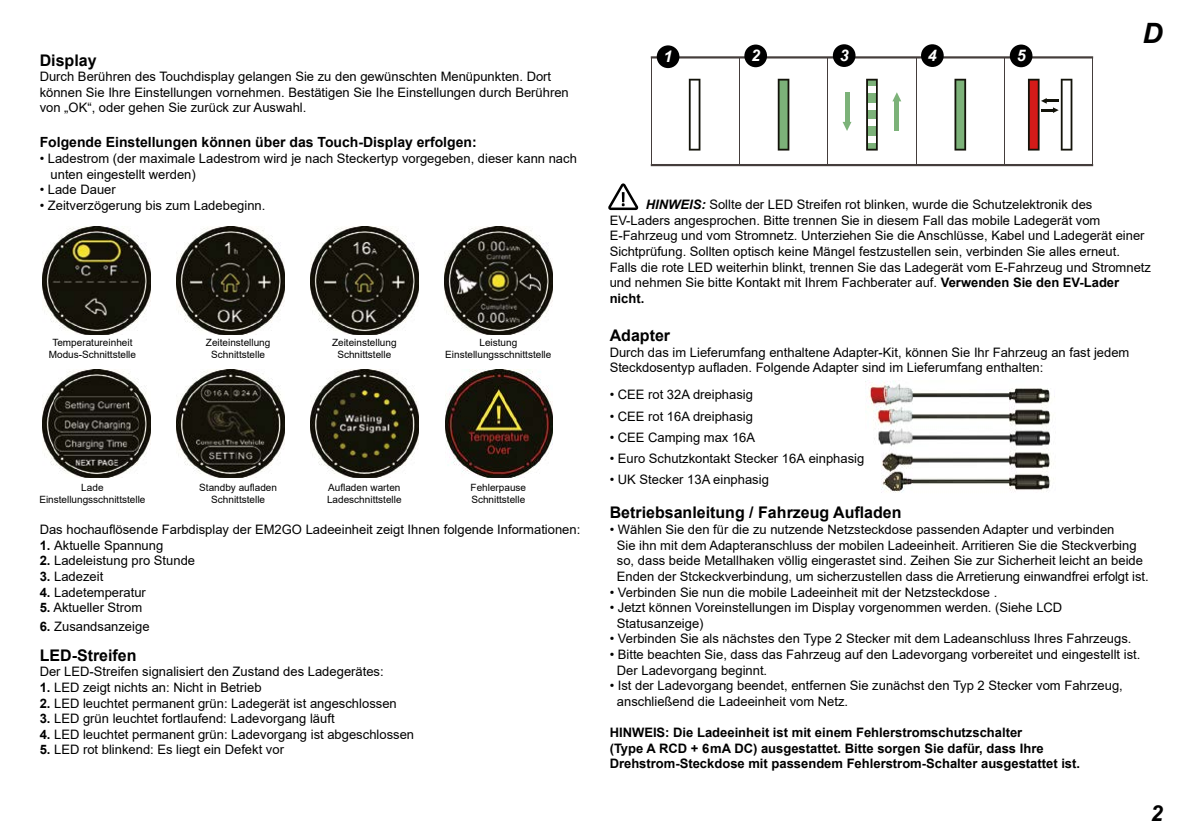
<style>
.page{position:relative;width:1191px;height:840px;background:#fff}
.page>*{position:absolute;margin:0;border:0;box-sizing:border-box;transform-origin:0 0}
.t1{font:italic 700 28px "Arial";color:#000}
.t2{font:italic 700 22px "Arial";color:#000}
.t3{font:700 16px "Arial";color:#000}
.t4{font:italic 700 16px "Arial";color:#fff}
.t5{font:700 14px "Arial";color:#000}
.t6{font:13px/15.6px "Arial";color:#000}
.t7{font:700 13px/15.6px "Arial";color:#000}
.t8{font:10px/12px "Arial";color:#000;text-align:center}
.s1{font-weight:700;font-style:italic}
.s2{font-weight:700}
</style>
<div class="page">
<hr style="left:739px;top:57px;width:1px;height:108px;background:#443d3b">
<hr style="left:651px;top:57px;width:1px;height:108px;background:#443d3b">
<hr style="left:827px;top:57px;width:1px;height:108px;background:#443d3b">
<hr style="left:916px;top:57px;width:1px;height:108px;background:#443d3b">
<hr style="left:1004px;top:57px;width:1px;height:108px;background:#443d3b">
<hr style="left:1092px;top:57px;width:1px;height:108px;background:#443d3b">
<svg style="left:689px;top:79px;width:11px;height:71px"></svg>
<svg style="left:777px;top:79px;width:12px;height:71px"></svg>
<svg style="left:954px;top:79px;width:12px;height:71px"></svg>
<svg style="left:866px;top:79px;width:11px;height:71px"></svg>
<div style="left:868px;top:86px;width:8px;height:7px;background:#fff"></div>
<div style="left:868px;top:103px;width:8px;height:7px;background:#fff"></div>
<div style="left:868px;top:119px;width:8px;height:7px;background:#fff"></div>
<div style="left:868px;top:136px;width:8px;height:7px;background:#fff"></div>
<div style="left:844px;top:92px;width:5px;height:30px;background:#7cb279"></div>
<svg style="left:842px;top:122px;width:9px;height:9px"></svg>
<div style="left:894px;top:101px;width:5px;height:30px;background:#7cb279"></div>
<svg style="left:892px;top:92px;width:9px;height:9px"></svg>
<svg style="left:1028px;top:79px;width:44px;height:71px"></svg>
<hr style="left:651px;top:56px;width:442px;height:2px;background:#443d3b">
<hr style="left:651px;top:164px;width:442px;height:2px;background:#443d3b">
<svg style="left:608px;top:183px;width:30px;height:27px"></svg>
<img style="left:42px;top:226px;width:108px;height:108px">
<img style="left:176px;top:226px;width:108px;height:108px">
<img style="left:310px;top:226px;width:108px;height:108px">
<img style="left:444px;top:226px;width:108px;height:108px">
<img style="left:42px;top:369px;width:108px;height:108px">
<img style="left:177px;top:369px;width:107px;height:108px">
<img style="left:311px;top:369px;width:108px;height:108px">
<img style="left:445px;top:369px;width:108px;height:108px">
<img style="left:865px;top:380px;width:190px;height:113px">
<div style="left:657px;top:45px;width:22px;height:23px;background:#000;border-radius:50%"></div>
<div style="left:744px;top:45px;width:23px;height:22px;background:#000;border-radius:50%"></div>
<div style="left:833px;top:44px;width:22px;height:23px;background:#000;border-radius:50%"></div>
<div style="left:921px;top:44px;width:22px;height:23px;background:#000;border-radius:50%"></div>
<div style="left:1009px;top:45px;width:23px;height:22px;background:#000;border-radius:50%"></div>
<h1 class="t1" style="left:1142px;top:15px;width:22px">D</h1>
<p class="t3" style="left:40px;top:49px;width:58px">Display</p>
<p class="t4" style="left:663px;top:46px;width:10px">1</p>
<p class="t4" style="left:751px;top:45px;width:10px">2</p>
<p class="t4" style="left:839px;top:45px;width:10px">3</p>
<p class="t4" style="left:928px;top:45px;width:10px">4</p>
<p class="t4" style="left:1016px;top:45px;width:10px">5</p>
<p class="t6" style="left:40px;top:69px;width:530px">Durch Berühren des Touchdisplay gelangen Sie zu den gewünschten Menüpunkten. Dort können Sie Ihre Einstellungen vornehmen. Bestätigen Sie Ihe Einstellungen durch Berühren von „OK“, oder gehen Sie zurück zur Auswahl.</p>
<p class="t5" style="left:40px;top:132px;width:438px">Folgende Einstellungen können über das Touch-Display erfolgen:</p>
<p class="t6" style="left:51px;top:150px;width:528px;text-indent:-11px">• Ladestrom (der maximale Ladestrom wird je nach Steckertyp vorgegeben, dieser kann nach unten eingestellt werden)</p>
<p class="t6" style="left:40px;top:181px;width:78px">• Lade Dauer</p>
<p class="t6" style="left:40px;top:197px;width:227px">• Zeitverzögerung bis zum Ladebeginn.</p>
<p class="t6" style="left:609px;top:196px;width:543px;text-indent:36px"><span class="s1">HINWEIS:</span> Sollte der LED Streifen rot blinken, wurde die Schutzelektronik des EV-Laders angesprochen. Bitte trennen Sie in diesem Fall das mobile Ladegerät vom E-Fahrzeug und vom Stromnetz. Unterziehen Sie die Anschlüsse, Kabel und Ladegerät einer Sichtprüfung. Sollten optisch keine Mängel festzustellen sein, verbinden Sie alles erneut.<br>Falls die rote LED weiterhin blinkt, trennen Sie das Ladegerät vom E-Fahrzeug und Stromnetz und nehmen Sie bitte Kontakt mit Ihrem Fachberater auf. <span class="s2">Verwenden Sie den EV-Lader nicht.</span></p>
<p class="t3" style="left:609px;top:324px;width:62px">Adapter</p>
<p class="t6" style="left:609px;top:344px;width:521px">Durch das im Lieferumfang enthaltene Adapter-Kit, können Sie Ihr Fahrzeug an fast jedem<br>Steckdosentyp aufladen. Folgende Adapter sind im Lieferumfang enthalten:</p>
<p class="t6" style="left:609px;top:387px;width:145px">• CEE rot 32A dreiphasig</p>
<p class="t6" style="left:609px;top:408px;width:145px">• CEE rot 16A dreiphasig</p>
<p class="t6" style="left:609px;top:429px;width:147px">• CEE Camping max 16A</p>
<p class="t6" style="left:609px;top:450px;width:256px">• Euro Schutzkontakt Stecker 16A einphasig</p>
<p class="t6" style="left:609px;top:471px;width:161px">• UK Stecker 13A einphasig</p>
<p class="t3" style="left:609px;top:501px;width:293px">Betriebsanleitung / Fahrzeug Aufladen</p>
<p class="t6" style="left:617px;top:521px;width:533px;text-indent:-7px">• Wählen Sie den für die zu nutzende Netzsteckdose passenden Adapter und verbinden<br>Sie ihn mit dem Adapteranschluss der mobilen Ladeeinheit. Arritieren Sie die Steckverbing so, dass beide Metallhaken völlig eingerastet sind. Zeihen Sie zur Sicherheit leicht an beide Enden der Stckeckverbindung, um sicherzustellen dass die Arretierung einwandfrei erfolgt ist.</p>
<p class="t6" style="left:609px;top:583px;width:389px">• Verbinden Sie nun die mobile Ladeeinheit mit der Netzsteckdose .</p>
<p class="t6" style="left:617px;top:599px;width:447px;text-indent:-7px">• Jetzt können Voreinstellungen im Display vorgenommen werden. (Siehe LCD<br>Statusanzeige)</p>
<p class="t6" style="left:609px;top:630px;width:523px">• Verbinden Sie als nächstes den Type 2 Stecker mit dem Ladeanschluss Ihres Fahrzeugs.</p>
<p class="t6" style="left:617px;top:646px;width:525px;text-indent:-7px">• Bitte beachten Sie, dass das Fahrzeug auf den Ladevorgang vorbereitet und eingestellt ist.<br>Der Ladevorgang beginnt.</p>
<p class="t6" style="left:617px;top:677px;width:507px;text-indent:-7px">• Ist der Ladevorgang beendet, entfernen Sie zunächst den Typ 2 Stecker vom Fahrzeug, anschließend die Ladeeinheit vom Netz.</p>
<p class="t7" style="left:609px;top:724px;width:472px">HINWEIS: Die Ladeeinheit ist mit einem Fehlerstromschutzschalter<br>(Type A RCD + 6mA DC) ausgestattet. Bitte sorgen Sie dafür, dass Ihre<br>Drehstrom-Steckdose mit passendem Fehlerstrom-Schalter ausgestattet ist.</p>
<p class="t8" style="left:49px;top:336px;width:89px">Temperatureinheit<br>Modus-Schnittstelle</p>
<p class="t8" style="left:206px;top:336px;width:66px">Zeiteinstellung<br>Schnittstelle</p>
<p class="t8" style="left:332px;top:336px;width:66px">Zeiteinstellung<br>Schnittstelle</p>
<p class="t8" style="left:445px;top:336px;width:108px">Leistung<br>Einstellungsschnittstelle</p>
<p class="t8" style="left:39px;top:480px;width:108px">Lade<br>Einstellungsschnittstelle</p>
<p class="t8" style="left:199px;top:480px;width:79px">Standby aufladen<br>Schnittstelle</p>
<p class="t8" style="left:327px;top:480px;width:76px;text-align:left">Aufladen warten<br>Ladeschnittstelle</p>
<p class="t8" style="left:470px;top:480px;width:57px;text-align:left">Fehlerpause<br>Schnittstelle</p>
<p class="t6" style="left:40px;top:521px;width:542px">Das hochauflösende Farbdisplay der EM2GO Ladeeinheit zeigt Ihnen folgende Informationen:</p>
<p class="t6" style="left:40px;top:537px;width:125px"><span class="s2">1.</span> Aktuelle Spannung</p>
<p class="t6" style="left:40px;top:552px;width:157px"><span class="s2">2.</span> Ladeleistung pro Stunde</p>
<p class="t6" style="left:40px;top:568px;width:65px"><span class="s2">3.</span> Ladezeit</p>
<p class="t6" style="left:40px;top:583px;width:108px"><span class="s2">4.</span> Ladetemperatur</p>
<p class="t6" style="left:40px;top:599px;width:104px"><span class="s2">5.</span> Aktueller Strom</p>
<p class="t6" style="left:40px;top:618px;width:111px"><span class="s2">6.</span> Zusandsanzeige</p>
<p class="t3" style="left:40px;top:643px;width:98px">LED-Streifen</p>
<p class="t6" style="left:40px;top:663px;width:345px">Der LED-Streifen signalisiert den Zustand des Ladegerätes:</p>
<p class="t6" style="left:40px;top:679px;width:223px"><span class="s2">1.</span> LED zeigt nichts an: Nicht in Betrieb</p>
<p class="t6" style="left:40px;top:694px;width:358px"><span class="s2">2.</span> LED leuchtet permanent grün: Ladegerät ist angeschlossen</p>
<p class="t6" style="left:40px;top:710px;width:296px"><span class="s2">3.</span> LED grün leuchtet fortlaufend: Ladevorgang läuft</p>
<p class="t6" style="left:40px;top:725px;width:376px"><span class="s2">4.</span> LED leuchtet permanent grün: Ladevorgang ist abgeschlossen</p>
<p class="t6" style="left:40px;top:741px;width:246px"><span class="s2">5.</span> LED rot blinkend: Es liegt ein Defekt vor</p>
<h2 class="t2" style="left:1150px;top:798px;width:14px">2</h2>
</div>
